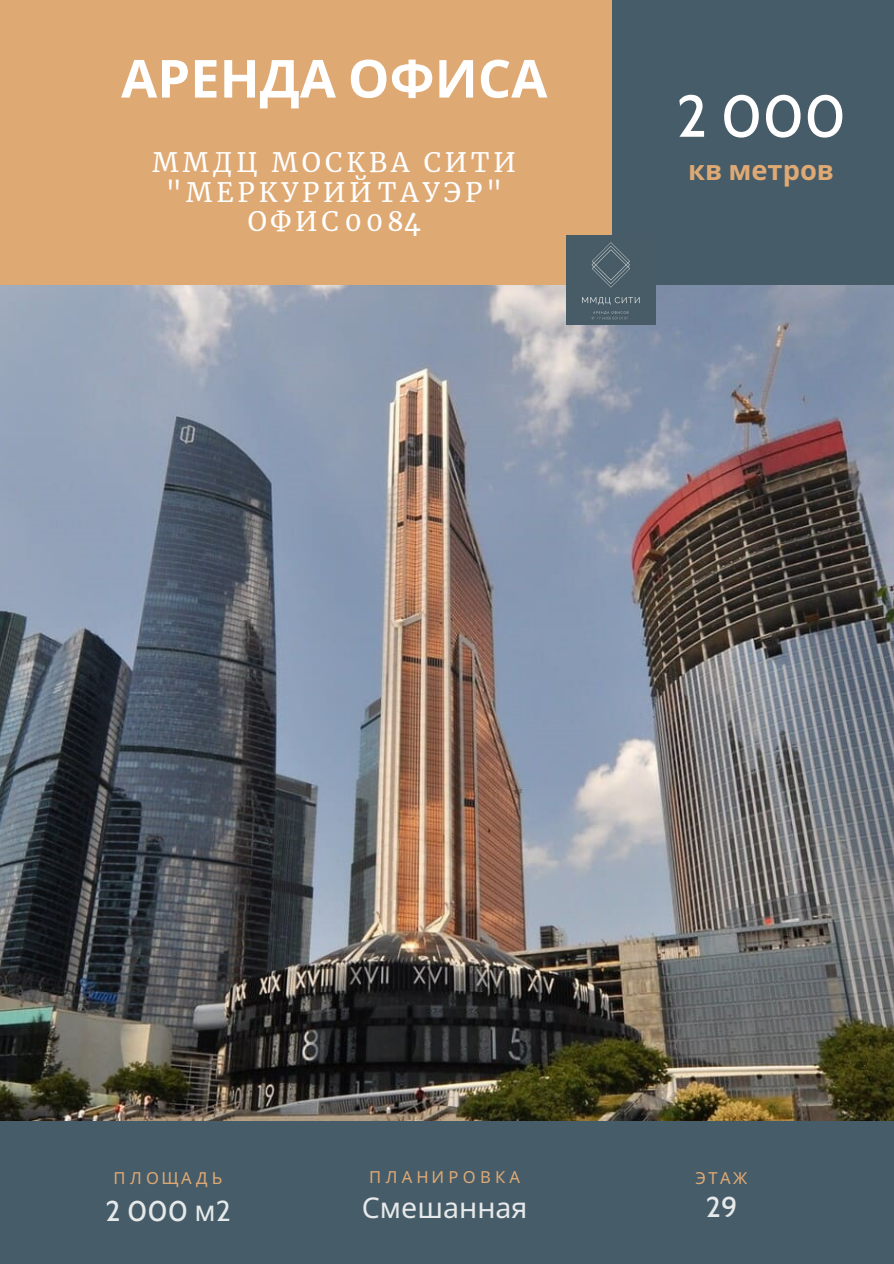
<style>
.page{position:relative;width:894px;height:1264px;background:#fff}
.page>*{position:absolute;margin:0;border:0;box-sizing:border-box;transform-origin:0 0}
.t1{font:500 58.8px "Cabin";color:#fff}
.t2{font:700 52.35px "Noto Sans";color:#fff}
.t3{font:28.5px "Noto Sans";color:#e6e9ea}
.t4{font:500 28.5px "Cabin";color:#e6e9ea}
.t5{font:700 27.3px "Noto Sans";color:#dfa974}
.t6{font:26.55px/29.2px "Merriweather";letter-spacing:.15em;color:#fff;text-align:center}
.t7{font:16.5px "Noto Sans";letter-spacing:.26em;color:#dfa974}
.s1{font-family:"Noto Sans";font-weight:400}
.s2{font-weight:400}
</style>
<div class="page">
<div style="left:0;top:0;width:893px;height:1263px;background:#465c68"></div>
<div style="left:0;top:0;width:611px;height:307px;background:#dfa974"></div>
<img style="left:0;top:286px;width:893px;height:834px">
<img style="left:566px;top:236px;width:89px;height:89px">
<p class="t2" style="left:121px;top:42px;width:428px">АРЕНДА ОФИСА</p>
<p class="t6" style="left:152px;top:148px;width:365px">ММДЦ МОСКВА СИТИ "МЕРКУРИЙ ТАУЭР"<br>ОФИС 0084</p>
<p class="t1" style="left:676px;top:80px;width:171px">2 000</p>
<p class="t5" style="left:688px;top:151px;width:147px">кв метров</p>
<p class="t7" style="left:114px;top:1166px;width:110px">ПЛОЩАДЬ</p>
<p class="t4" style="left:106px;top:1193px;width:126px">2 000 <span class="s1">м</span><span class="s2">2</span></p>
<p class="t7" style="left:369px;top:1165px;width:152px">ПЛАНИРОВКА</p>
<p class="t3" style="left:362px;top:1187px;width:167px">Смешанная</p>
<p class="t7" style="left:695px;top:1166px;width:53px">ЭТАЖ</p>
<p class="t4" style="left:705px;top:1189px;width:33px">29</p>
</div>
